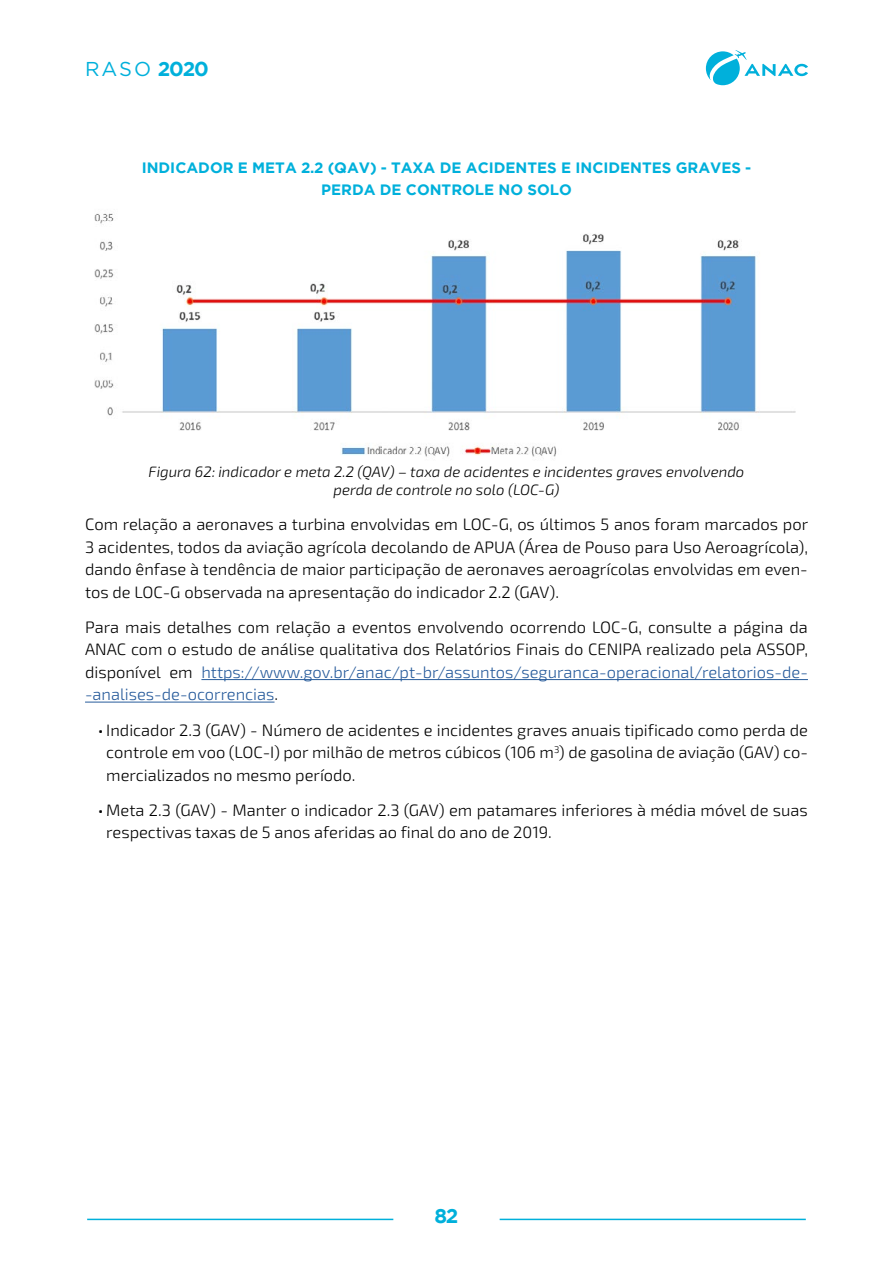
<style>
.page{position:relative;width:893px;height:1263px;background:#fff}
.page>*{position:absolute;margin:0;border:0;box-sizing:border-box;transform-origin:0 0}
.t1{font:20.1px "Gotham HTF";color:#00b0db}
.t2{font:700 20.1px "Gotham";color:#00b0db}
.t3{font:300 16.5px/22.5px "Exo 2";color:#000;text-align:justify}
.t4{font:italic 300 15px/18px "Exo 2";color:#000;text-align:center}
.t5{font:700 15px/22.5px "Gotham";color:#00b0db;text-align:center}
.s1{font-family:"Gotham";font-weight:700}
.s2{color:#275b9b}
</style>
<div class="page">
<svg style="left:706px;top:50px;width:102px;height:35px"></svg>
<hr style="left:87px;top:1219px;width:306px;height:1px;background:#00b0db">
<hr style="left:500px;top:1219px;width:306px;height:1px;background:#00b0db">
<hr style="left:201px;top:679px;width:607px;height:1px;background:#275b9b">
<hr style="left:85px;top:702px;width:190px;height:1px;background:#275b9b">
<img style="left:94px;top:213px;width:702px;height:244px">
<p class="t1" style="left:85px;top:58px;width:125px">RASO <span class="s1">2020</span></p>
<p class="t5" style="left:142px;top:156px;width:611px">INDICADOR E META 2.2 (QAV) - TAXA DE ACIDENTES E INCIDENTES GRAVES -<br>PERDA DE CONTROLE NO SOLO</p>
<p class="t4" style="left:149px;top:463px;width:597px">Figura 62: indicador e meta 2.2 (QAV) – taxa de acidentes e incidentes graves envolvendo perda de controle no solo (LOC-G)</p>
<p class="t3" style="left:85px;top:513px;width:725px">Com relação a aeronaves a turbina envolvidas em LOC-G, os últimos 5 anos foram marcados por 3 acidentes, todos da aviação agrícola decolando de APUA (Área de Pouso para Uso Aeroagrícola), dando ênfase à tendência de maior participação de aeronaves aeroagrícolas envolvidas em even&shy;tos de LOC-G observada na apresentação do indicador 2.2 (GAV).</p>
<p class="t3" style="left:85px;top:616px;width:724px">Para mais detalhes com relação a eventos envolvendo ocorrendo LOC-G, consulte a página da ANAC com o estudo de análise qualitativa dos Relatórios Finais do CENIPA realizado pela ASSOP, disponível em <span class="s2">https://www.gov.br/anac/pt-br/assuntos/seguranca-operacional/relatorios-de--analises-de-ocorrencias</span>.</p>
<p class="t3" style="left:106px;top:719px;width:703px;text-indent:-8px">• Indicador 2.3 (GAV) - Número de acidentes e incidentes graves anuais tipificado como perda de controle em voo (LOC-I) por milhão de metros cúbicos (106 m<sup>3</sup>) de gasolina de aviação (GAV) co&shy;mercializados no mesmo período.</p>
<p class="t3" style="left:106px;top:799px;width:703px;text-indent:-8px">• Meta 2.3 (GAV) - Manter o indicador 2.3 (GAV) em patamares inferiores à média móvel de suas respectivas taxas de 5 anos aferidas ao final do ano de 2019.</p>
<p class="t2" style="left:434px;top:1205px;width:25px">82</p>
</div>
